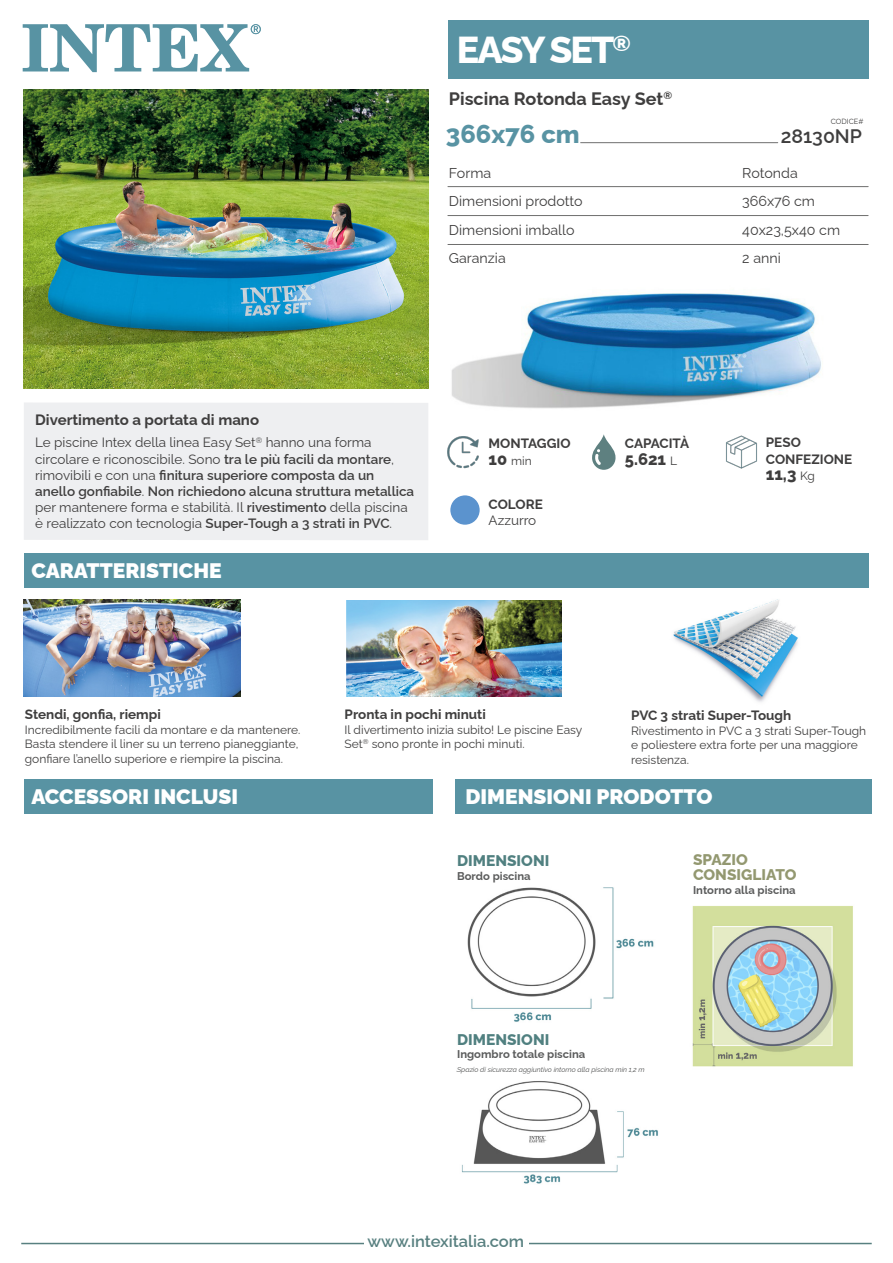
<style>
.page{position:relative;width:893px;height:1263px;background:#fff}
.page>*{position:absolute;margin:0;border:0;box-sizing:border-box;transform-origin:0 0}
.t1{font:800 37.5px "Raleway";letter-spacing:-.05em;color:#fff}
.t2{font:800 25.5px "Raleway";color:#5893a3}
.t3{font:900 21px "Raleway";color:#fff}
.t4{font:600 19.5px "Raleway";color:#3f3e3e}
.t5{font:700 18px "Raleway";color:#3f3e3e}
.t6{font:600 16.5px "Raleway";color:#588080}
.t7{font:800 16.5px "Raleway";color:#3f3e3e}
.t8{font:800 15.45px "Raleway";color:#508080}
.t9{font:800 15.45px/15px "Raleway";color:#939870}
.t10{font:700 15px "Raleway";color:#3f3e3e}
.t11{font:14.25px/28.5px "Raleway";color:#3f3e3e}
.t12{font:13.5px/16.2px "Raleway";color:#3f3e3e}
.t13{font:700 13.5px/16.2px "Raleway";color:#3f3e3e}
.t14{font:12px/14.4px "Raleway";color:#3f3e3e}
.t15{font:700 11.25px "Raleway";color:#5b5c5c}
.t16{font:7.5px "Raleway";color:#3f3e3e}
.t17{font:italic 7.05px "Raleway";color:#515252}
.s1{font-weight:600}
.s2{font-weight:800;font-size:16.5px}
.s3{font-weight:400;font-size:12px}
</style>
<div class="page">
<img style="left:456px;top:887px;width:397px;height:297px">
<img style="left:451px;top:292px;width:370px;height:117px">
<div style="left:24px;top:402px;width:404px;height:138px;background:#eeeff1"></div>
<div style="left:24px;top:553px;width:845px;height:35px;background:#5893a3"></div>
<div style="left:448px;top:21px;width:420px;height:58px;background:#5893a3"></div>
<svg style="left:23px;top:24px;width:238px;height:48px"></svg>
<img style="left:726px;top:435px;width:31px;height:34px">
<img style="left:447px;top:436px;width:32px;height:33px">
<svg style="left:592px;top:434px;width:23px;height:36px"></svg>
<div style="left:24px;top:780px;width:409px;height:34px;background:#5893a3"></div>
<hr style="left:448px;top:186px;width:420px;height:1px;background:#6f6f6e">
<hr style="left:448px;top:215px;width:420px;height:1px;background:#6f6f6e">
<hr style="left:448px;top:244px;width:420px;height:1px;background:#6f6f6e">
<div style="left:455px;top:780px;width:417px;height:34px;background:#5893a3"></div>
<hr style="left:21px;top:1243px;width:851px;height:1px;background:#588080">
<div style="left:364px;top:1232px;width:165px;height:14px;background:#fff"></div>
<hr style="left:581px;top:142px;width:197px;height:1px;background:#6f6f6e">
<div style="left:686px;top:852px;width:192px;height:46px;background:#fff"></div>
<div style="left:690px;top:1076px;width:176px;height:47px;background:#fff"></div>
<div style="left:457px;top:1032px;width:196px;height:46px;background:#fff"></div>
<img style="left:673px;top:599px;width:125px;height:103px">
<img style="left:23px;top:600px;width:217px;height:97px">
<div style="left:450px;top:495px;width:30px;height:30px;background:#5b93ce;border-radius:50%"></div>
<img style="left:23px;top:89px;width:405px;height:299px">
<img style="left:346px;top:601px;width:216px;height:96px">
<h1 class="t1" style="left:457px;top:20px;width:176px">EASY SET<sup>®</sup></h1>
<h3 class="t5" style="left:449px;top:85px;width:225px">Piscina Rotonda Easy Set<sup>®</sup></h3>
<h2 class="t2" style="left:446px;top:113px;width:135px">366x76 cm</h2>
<p class="t16" style="left:831px;top:115px;width:34px">CODICE#</p>
<h3 class="t4" style="left:781px;top:120px;width:83px">28130NP</h3>
<p class="t11" style="left:449px;top:157px;width:135px">Forma<br>Dimensioni prodotto<br>Dimensioni imballo<br>Garanzia</p>
<p class="t11" style="left:742px;top:157px;width:99px">Rotonda<br>366x76 cm<br>40x23,5x40 cm<br>2 anni</p>
<p class="t10" style="left:35px;top:408px;width:225px">Divertimento a portata di mano</p>
<p class="t12" style="left:35px;top:433px;width:380px">Le piscine Intex della linea Easy Set<sup>®</sup> hanno una forma circolare e riconoscibile. Sono <span class="s1">tra le più facili da montare</span>, rimovibili e con una <span class="s1">finitura superiore composta da un anello gonfiabile</span>. <span class="s1">Non richiedono alcuna struttura metallica </span>per mantenere forma e stabilità. Il <span class="s1">rivestimento</span> della piscina è realizzato con tecnologia <span class="s1">Super-Tough a 3 strati in PVC</span>.</p>
<h3 class="t3" style="left:31px;top:554px;width:192px">CARATTERISTICHE</h3>
<p class="t13" style="left:489px;top:434px;width:83px">MONTAGGIO</p>
<p class="t14" style="left:489px;top:452px;width:45px"><span class="s2">10</span> min</p>
<p class="t13" style="left:489px;top:494px;width:56px">COLORE</p>
<p class="t12" style="left:489px;top:511px;width:49px">Azzurro</p>
<p class="t13" style="left:625px;top:434px;width:66px">CAPACITÀ</p>
<p class="t7" style="left:625px;top:446px;width:54px">5.621 <span class="s3">L</span></p>
<p class="t13" style="left:766px;top:433px;width:88px">PESO<br>CONFEZIONE</p>
<p class="t7" style="left:766px;top:461px;width:51px">11,3 <span class="s3">Kg</span></p>
<p class="t13" style="left:25px;top:705px;width:137px">Stendi, gonfia, riempi</p>
<p class="t14" style="left:25px;top:721px;width:277px">Incredibilmente facili da montare e da mantenere.<br>Basta stendere il liner su un terreno pianeggiante, gonfiare l’anello superiore e riempire la piscina.</p>
<h3 class="t3" style="left:31px;top:780px;width:208px">ACCESSORI INCLUSI</h3>
<p class="t13" style="left:345px;top:705px;width:143px">Pronta in pochi minuti</p>
<p class="t14" style="left:345px;top:721px;width:239px">Il divertimento inizia subito! Le piscine Easy<br>Set<sup>®</sup> sono pronte in pochi minuti.</p>
<p class="t13" style="left:631px;top:706px;width:162px">PVC 3 strati Super-Tough</p>
<p class="t14" style="left:631px;top:722px;width:237px">Rivestimento in PVC a 3 strati Super-Tough e poliestere extra forte per una maggiore resistenza.</p>
<h3 class="t3" style="left:466px;top:780px;width:248px">DIMENSIONI PRODOTTO</h3>
<p class="t8" style="left:457px;top:848px;width:94px">DIMENSIONI</p>
<p class="t15" style="left:457px;top:866px;width:75px">Bordo piscina</p>
<p class="t9" style="left:693px;top:850px;width:105px">SPAZIO<br>CONSIGLIATO</p>
<p class="t15" style="left:693px;top:881px;width:104px">Intorno alla piscina</p>
<p class="t8" style="left:457px;top:1027px;width:94px">DIMENSIONI</p>
<p class="t15" style="left:457px;top:1045px;width:130px">Ingombro totale piscina</p>
<p class="t17" style="left:457px;top:1063px;width:189px">Spazio di sicurezza aggiuntivo intorno alla piscina min 1,2 m</p>
<p class="t6" style="left:368px;top:1228px;width:158px">www.intexitalia.com</p>
</div>
